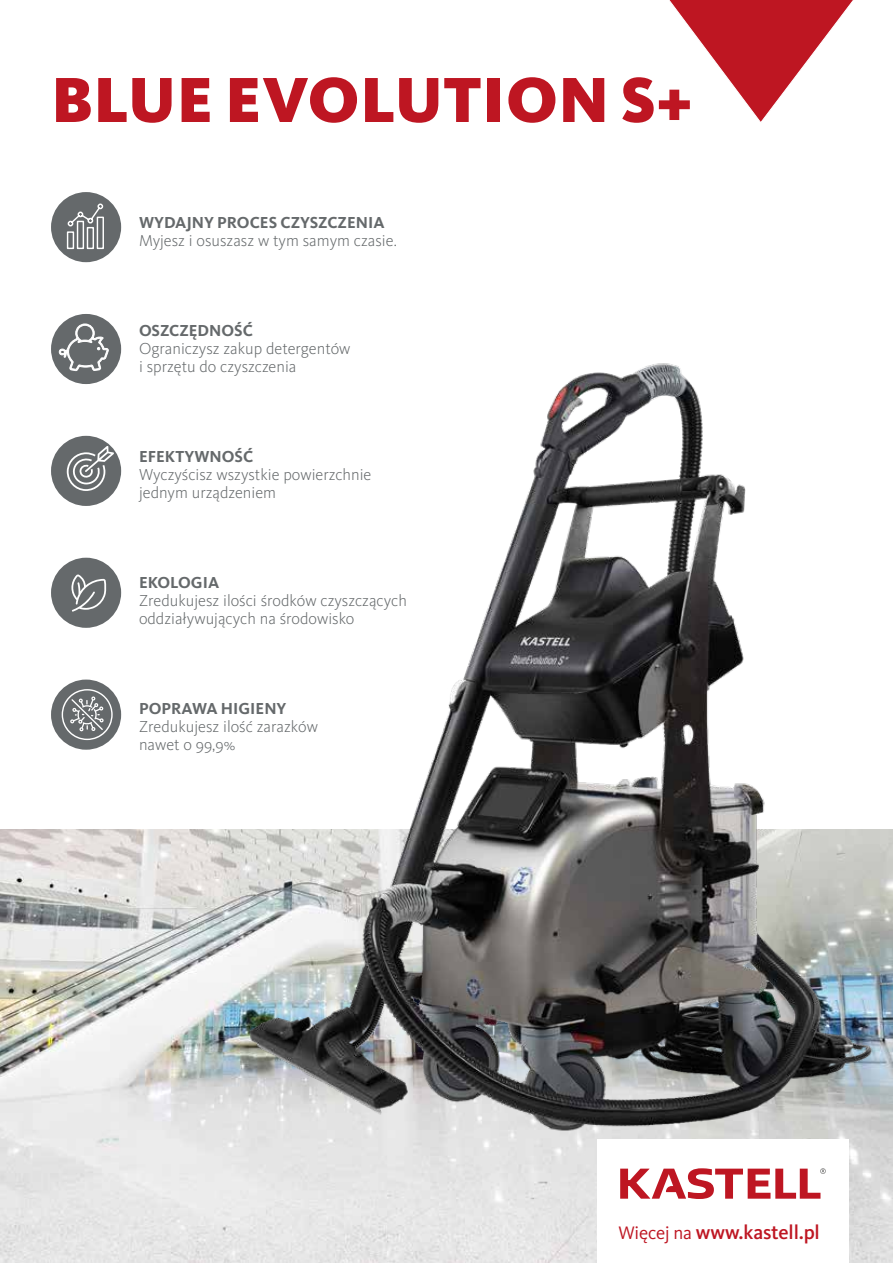
<style>
.page{position:relative;width:893px;height:1263px;background:#fff}
.page>*{position:absolute;margin:0;border:0;box-sizing:border-box;transform-origin:0 0}
.t1{font:900 66px "Kievit Pro";letter-spacing:.01em;color:#be1622}
.t2{font:500 20.25px "Kievit Pro";letter-spacing:-.01em;color:#be1622}
.t3{font:300 16.5px/18px "Kievit Pro";color:#65696b}
.t4{font:700 16.5px "Kievit Pro";color:#65696b}
.s1{font-weight:400;font-size:18.75px}
</style>
<div class="page">
<svg style="left:669px;top:0;width:185px;height:122px"></svg>
<img style="left:0;top:829px;width:893px;height:434px">
<img style="left:207px;top:363px;width:686px;height:828px">
<div style="left:597px;top:1140px;width:251px;height:123px;background:#fff"></div>
<svg style="left:620px;top:1168px;width:206px;height:31px"></svg>
<div style="left:51px;top:192px;width:70px;height:70px;background:#65696b;border-radius:50%"></div>
<svg style="left:66px;top:203px;width:38px;height:47px"></svg>
<div style="left:51px;top:436px;width:70px;height:70px;background:#65696b;border-radius:50%"></div>
<svg style="left:66px;top:445px;width:48px;height:46px"></svg>
<div style="left:51px;top:558px;width:70px;height:70px;background:#65696b;border-radius:50%"></div>
<svg style="left:71px;top:574px;width:35px;height:38px"></svg>
<div style="left:51px;top:314px;width:70px;height:70px;background:#65696b;border-radius:50%"></div>
<svg style="left:59px;top:324px;width:50px;height:47px"></svg>
<div style="left:51px;top:679px;width:70px;height:71px;background:#65696b;border-radius:50%"></div>
<svg style="left:62px;top:689px;width:51px;height:51px"></svg>
<h1 class="t1" style="left:51px;top:60px;width:643px">BLUE EVOLUTION S+</h1>
<p class="t4" style="left:139px;top:212px;width:247px">WYDAJNY PROCES CZYSZCZENIA</p>
<p class="t3" style="left:139px;top:231px;width:259px">Myjesz i osuszasz w tym samym czasie.</p>
<p class="t4" style="left:139px;top:320px;width:115px">OSZCZĘDNOŚĆ</p>
<p class="t3" style="left:139px;top:339px;width:213px">Ograniczysz zakup detergentów i sprzętu do czyszczenia</p>
<p class="t4" style="left:139px;top:446px;width:116px">EFEKTYWNOŚĆ</p>
<p class="t3" style="left:139px;top:465px;width:234px">Wyczyścisz wszystkie powierzchnie jednym urządzeniem</p>
<p class="t4" style="left:139px;top:572px;width:82px">EKOLOGIA</p>
<p class="t3" style="left:139px;top:591px;width:269px">Zredukujesz ilości środków czyszczących oddziaływujących na środowisko</p>
<p class="t4" style="left:139px;top:698px;width:149px">POPRAWA HIGIENY</p>
<p class="t3" style="left:139px;top:717px;width:180px">Zredukujesz ilość zarazków nawet o 99,9%</p>
<p class="t2" style="left:618px;top:1220px;width:203px"><span class="s1">Więcej na</span> www.kastell.pl</p>
</div>
